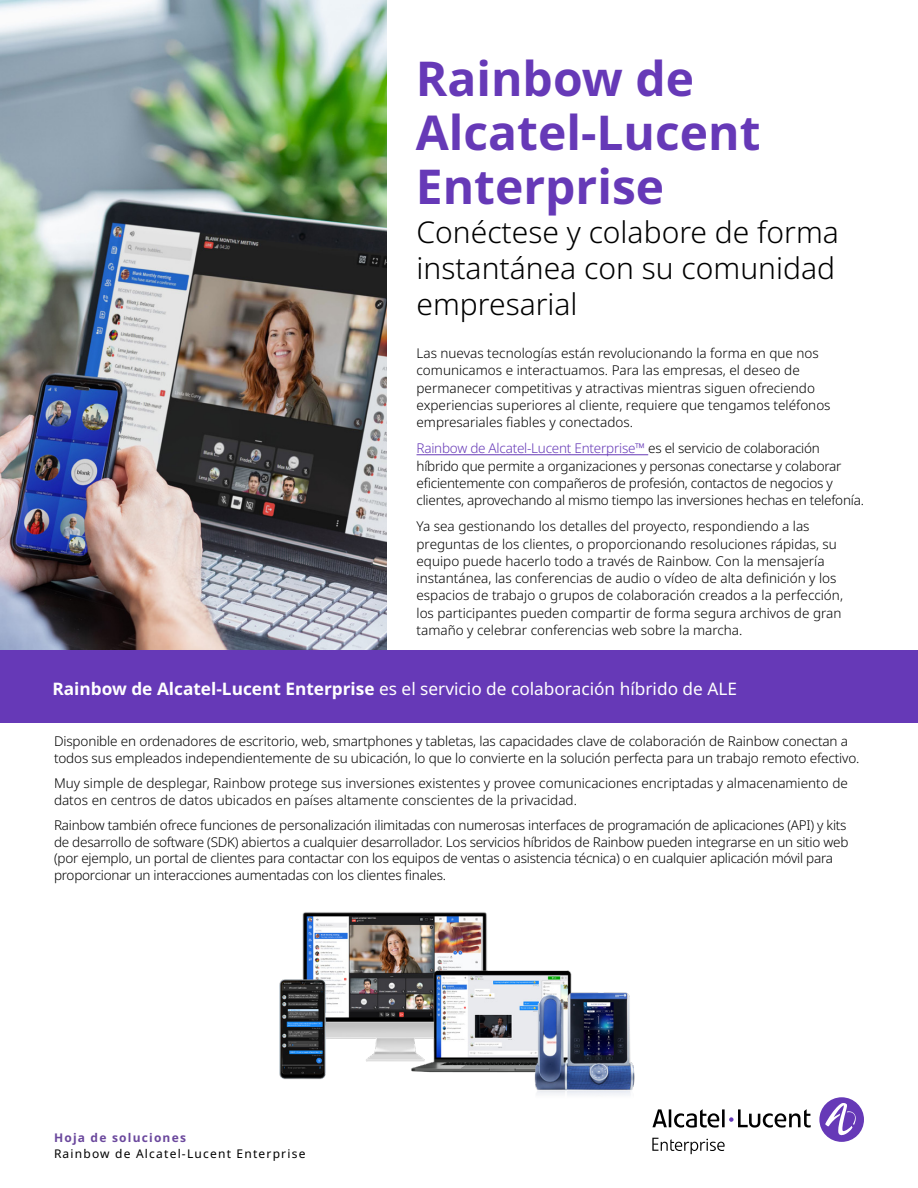
<style>
.page{position:relative;width:918px;height:1188px;background:#fff}
.page>*{position:absolute;margin:0;border:0;box-sizing:border-box;transform-origin:0 0}
.t1{font:700 48px/54px "Noto Sans";color:#6639b7}
.t2{font:300 30px/36px "Noto Sans";color:#000}
.t3{font:17.25px "Noto Sans";color:#fff}
.t4{font:300 13.5px/17.2px "Noto Sans";letter-spacing:-.01em;color:#000}
.t5{font:12px "Noto Sans";letter-spacing:.1em;color:#000}
.t6{font:700 12px "Noto Sans";letter-spacing:.1em;color:#6b489d}
.s1{color:#6639b7}
.s2{font-weight:700}
</style>
<div class="page">
<img style="left:0;top:0;width:387px;height:650px">
<hr style="left:417px;top:454px;width:231px;height:1px;background:#6639b7">
<div style="left:0;top:650px;width:918px;height:73px;background:#6639b7"></div>
<svg style="left:652px;top:1097px;width:212px;height:57px"></svg>
<img style="left:279px;top:912px;width:356px;height:183px">
<h1 class="t1" style="left:416px;top:53px;width:346px">Rainbow de<br>Alcatel-Lucent<br>Enterprise</h1>
<h2 class="t2" style="left:417px;top:215px;width:424px">Conéctese y colabore de forma instantánea con su comunidad empresarial</h2>
<p class="t4" style="left:417px;top:345px;width:416px">Las nuevas tecnologías están revolucionando la forma en que nos comunicamos e interactuamos. Para las empresas, el deseo de permanecer competitivas y atractivas mientras siguen ofreciendo experiencias superiores al cliente, requiere que tengamos teléfonos empresariales fiables y conectados.</p>
<p class="t4" style="left:417px;top:440px;width:449px"><span class="s1">Rainbow de Alcatel-Lucent Enterprise™</span> es el servicio de colaboración híbrido que permite a organizaciones y personas conectarse y colaborar eficientemente con compañeros de profesión, contactos de negocios y clientes, aprovechando al mismo tiempo las inversiones hechas en telefonía.</p>
<p class="t4" style="left:417px;top:518px;width:428px">Ya sea gestionando los detalles del proyecto, respondiendo a las preguntas de los clientes, o proporcionando resoluciones rápidas, su equipo puede hacerlo todo a través de Rainbow. Con la mensajería instantánea, las conferencias de audio o vídeo de alta definición y los espacios de trabajo o grupos de colaboración creados a la perfección, los participantes pueden compartir de forma segura archivos de gran tamaño y celebrar conferencias web sobre la marcha.</p>
<p class="t3" style="left:52px;top:676px;width:686px"><span class="s2">Rainbow de Alcatel-Lucent Enterprise</span> es el servicio de colaboración híbrido de ALE</p>
<p class="t4" style="left:54px;top:733px;width:807px;line-height:16.5px">Disponible en ordenadores de escritorio, web, smartphones y tabletas, las capacidades clave de colaboración de Rainbow conectan a todos sus empleados independientemente de su ubicación, lo que lo convierte en la solución perfecta para un trabajo remoto efectivo.</p>
<p class="t4" style="left:54px;top:775px;width:795px;line-height:16.5px">Muy simple de desplegar, Rainbow protege sus inversiones existentes y provee comunicaciones encriptadas y almacenamiento de datos en centros de datos ubicados en países altamente conscientes de la privacidad.</p>
<p class="t4" style="left:54px;top:817px;width:796px;line-height:16.8px">Rainbow también ofrece funciones de personalización ilimitadas con numerosas interfaces de programación de aplicaciones (API) y kits de desarrollo de software (SDK) abiertos a cualquier desarrollador. Los servicios híbridos de Rainbow pueden integrarse en un sitio web (por ejemplo, un portal de clientes para contactar con los equipos de ventas o asistencia técnica) o en cualquier aplicación móvil para proporcionar un interacciones aumentadas con los clientes finales.</p>
<p class="t6" style="left:54px;top:1129px;width:133px">Hoja de soluciones</p>
<p class="t5" style="left:54px;top:1146px;width:253px">Rainbow de Alcatel-Lucent Enterprise</p>
</div>
